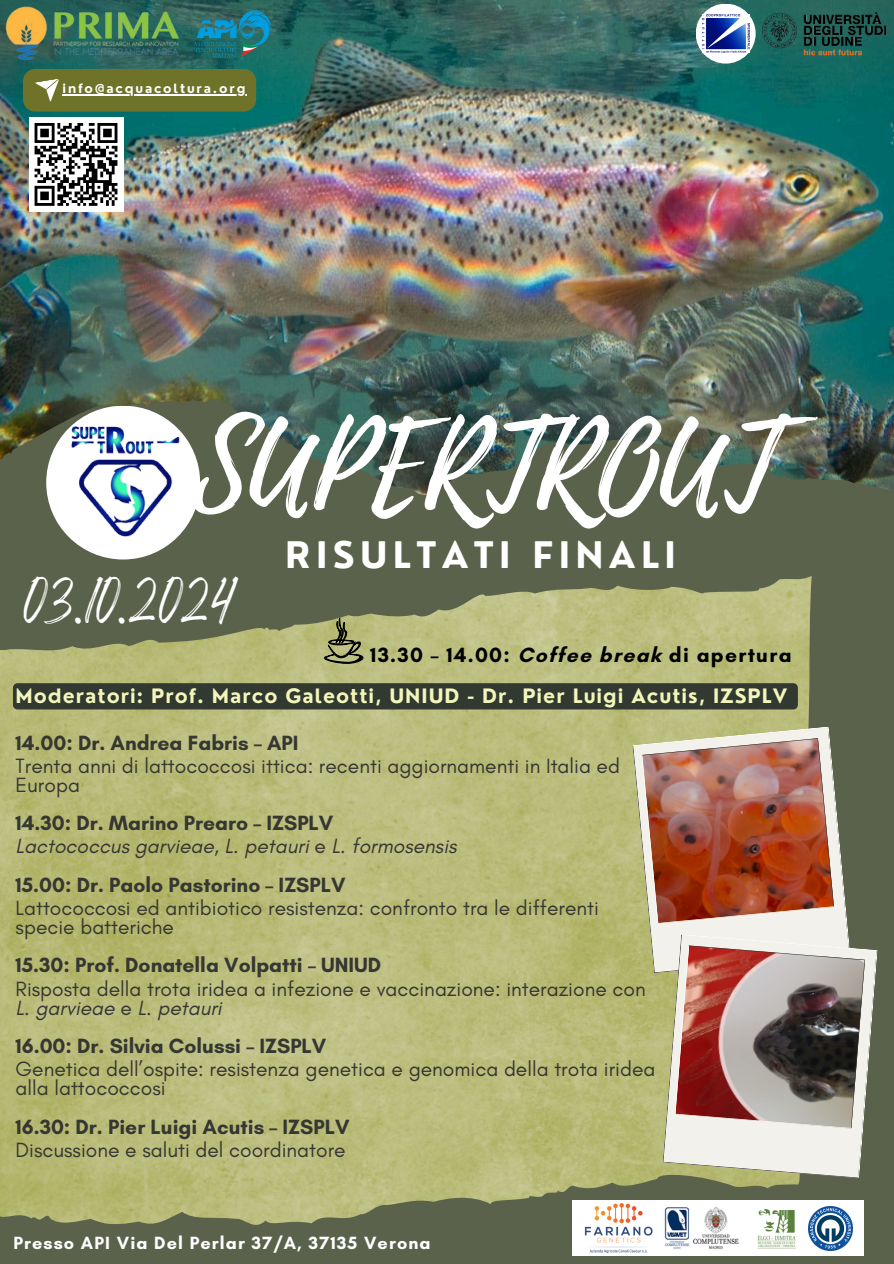
<style>
.page{position:relative;width:894px;height:1264px;background:#fff}
.page>*{position:absolute;margin:0;border:0;box-sizing:border-box;transform-origin:0 0}
.t1{font:114.15px "Playlist Script";color:#fff}
.t2{font:43.5px "Breathing";letter-spacing:.06em;color:#fff}
.t3{font:700 35.7px "Nourd";letter-spacing:.15em;color:#fff}
.t4{font:21px/19px "Glacial Indifference";color:#363632}
.t5{font:700 21px "Glacial Indifference";color:#363632}
.t6{font:italic 21px "Glacial Indifference";color:#363632}
.t7{font:700 21px "Glacial Indifference";letter-spacing:.06em;color:#000}
.t8{font:700 19.35px "Nourd";letter-spacing:.05em;color:#f3f6bb}
.t9{font:700 18px "Glacial Indifference";letter-spacing:.06em;color:#fff}
.t10{font:700 12.45px "Nourd";letter-spacing:.145em;color:#fff}
.s1{font-style:normal}
.s2{font-style:italic}
</style>
<div class="page">
<div style="left:0;top:0;width:893px;height:1263px;background:#5b624b"></div>
<img style="left:0;top:0;width:893px;height:499px">
<div style="left:23px;top:69px;width:233px;height:43px;background:#6f7329;border-radius:12px"></div>
<hr style="left:63px;top:94px;width:184px;height:2px;background:#fff">
<svg style="left:35px;top:79px;width:28px;height:23px"></svg>
<img style="left:0;top:576px;width:811px;height:649px">
<img style="left:632px;top:726px;width:216px;height:228px">
<svg style="left:662px;top:934px;width:12px;height:244px"></svg>
<svg style="left:674px;top:934px;width:203px;height:244px"></svg>
<img style="left:3px;top:4px;width:180px;height:59px">
<img style="left:180px;top:9px;width:104px;height:50px">
<div style="left:46px;top:405px;width:154px;height:154px;background:#fff;border-radius:50%"></div>
<img style="left:52px;top:412px;width:142px;height:141px">
<svg style="left:695px;top:4px;width:60px;height:60px"></svg>
<img style="left:702px;top:15px;width:46px;height:37px">
<svg style="left:314px;top:618px;width:49px;height:49px"></svg>
<div style="left:571px;top:1200px;width:292px;height:55px;background:#fff"></div>
<img style="left:757px;top:1208px;width:39px;height:41px">
<img style="left:755px;top:12px;width:138px;height:43px">
<img style="left:808px;top:1206px;width:44px;height:44px">
<img style="left:584px;top:1203px;width:69px;height:51px">
<img style="left:664px;top:1206px;width:75px;height:43px">
<div style="left:13px;top:683px;width:784px;height:26px;background:#323930"></div>
<div style="left:29px;top:117px;width:94px;height:94px;background:#fff"></div>
<svg style="left:34px;top:123px;width:84px;height:83px"></svg>
<p class="t10" style="left:63px;top:81px;width:184px">info@acquacoltura.org</p>
<h4 class="t1" style="left:192px;top:385px;width:583px">SUPERTROUT</h4>
<p class="t3" style="left:285px;top:532px;width:392px">RISULTATI FINALI</p>
<p class="t2" style="left:24px;top:582px;width:208px">03.10.2024</p>
<p class="t7" style="left:370px;top:642px;width:423px">13.30 – 14.00: Coffee break di apertura</p>
<h4 class="t8" style="left:16px;top:683px;width:773px">Moderatori: Prof. Marco Galeotti, UNIUD - Dr. Pier Luigi Acutis, IZSPLV</h4>
<p class="t5" style="left:16px;top:729px;width:284px">14.00: Dr. Andrea Fabris – API</p>
<h4 class="t4" style="left:16px;top:756px;width:605px">Trenta anni di lattococcosi ittica: recenti aggiornamenti in Italia ed<br>Europa</h4>
<p class="t5" style="left:16px;top:810px;width:319px">14.30: Dr. Marino Prearo – IZSPLV</p>
<h4 class="t6" style="left:16px;top:833px;width:442px">Lactococcus garvieae<span class="s1">,</span> L. petauri <span class="s1">e</span> L. formosensis</h4>
<p class="t5" style="left:16px;top:871px;width:331px">15.00: Dr. Paolo Pastorino – IZSPLV</p>
<h4 class="t4" style="left:16px;top:898px;width:584px">Lattococcosi ed antibiotico resistenza: confronto tra le differenti specie batteriche</h4>
<p class="t5" style="left:16px;top:952px;width:367px">15.30: Prof. Donatella Volpatti – UNIUD</p>
<p class="t4" style="left:16px;top:978px;width:631px">Risposta della trota iridea a infezione e vaccinazione: interazione con<br><span class="s2">L. garvieae</span> e <span class="s2">L. petauri</span></p>
<h4 class="t5" style="left:16px;top:1033px;width:312px">16.00: Dr. Silvia Colussi – IZSPLV</h4>
<h4 class="t4" style="left:16px;top:1059px;width:641px">Genetica dell’ospite: resistenza genetica e genomica della trota iridea alla lattococcosi</h4>
<p class="t5" style="left:16px;top:1113px;width:335px">16.30: Dr. Pier Luigi Acutis – IZSPLV</p>
<p class="t4" style="left:16px;top:1140px;width:331px">Discussione e saluti del coordinatore</p>
<h3 class="t9" style="left:13px;top:1231px;width:418px">Presso API Via Del Perlar 37/A, 37135 Verona</h3>
</div>
